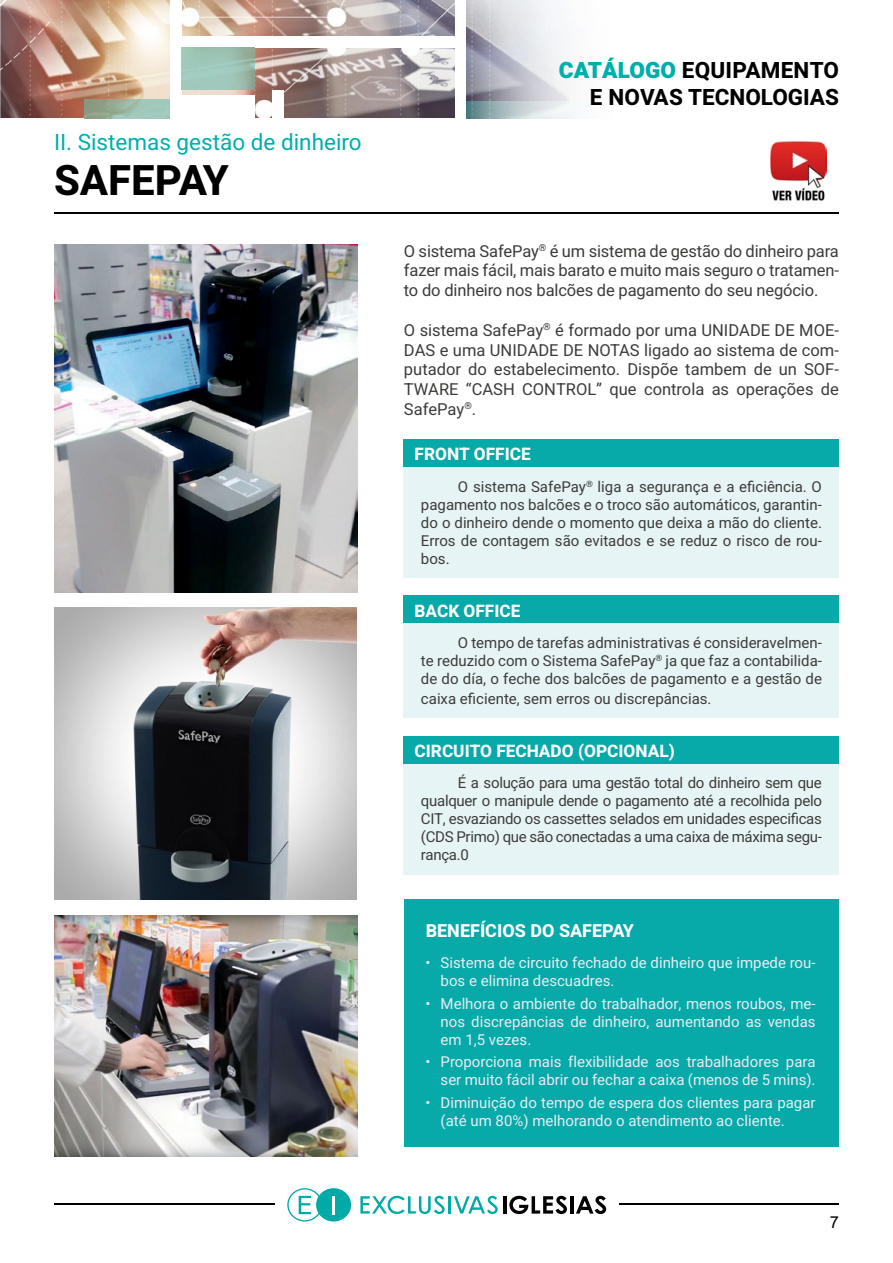
<style>
.page{position:relative;width:893px;height:1263px;background:#fff}
.page>*{position:absolute;margin:0;border:0;box-sizing:border-box;transform-origin:0 0}
.t1{font:700 42px "Heebo";color:#000}
.t2{font:700 22.5px/27px "Heebo";color:#000;text-align:right}
.t3{font:22.5px "Heebo";color:#00afaa}
.t4{font:700 18px "Heebo";color:#fff}
.t5{font:700 17.25px "Heebo";color:#fff}
.t6{font:16.5px/19.8px "Heebo";letter-spacing:-.01em;color:#3c3c3b;text-align:justify}
.t7{font:16.5px "Arial";color:#000}
.t8{font:15px/18px "Heebo";color:#3c3c3b;text-align:justify}
.t9{font:15px/18px "Heebo";color:#e4eef4}
.s1{font-weight:900;color:#00afaa}
</style>
<div class="page">
<img style="left:0;top:0;width:455px;height:118px">
<div style="left:273px;top:91px;width:11px;height:27px;background:#fff"></div>
<img style="left:84px;top:100px;width:86px;height:18px">
<div style="left:170px;top:0;width:11px;height:118px;background:#fff"></div>
<div style="left:170px;top:37px;width:285px;height:11px;background:#fff"></div>
<img style="left:181px;top:48px;width:74px;height:42px">
<div style="left:179px;top:95px;width:76px;height:23px;background:#fff"></div>
<img style="left:466px;top:0;width:110px;height:118px">
<hr style="left:54px;top:1203px;width:785px;height:2px;background:#000">
<hr style="left:54px;top:212px;width:785px;height:2px;background:#000">
<div style="left:275px;top:1185px;width:343px;height:41px;background:#fff"></div>
<svg style="left:287px;top:1188px;width:64px;height:33px"></svg>
<hr style="left:332px;top:1196px;width:3px;height:18px;background:#fff">
<svg style="left:360px;top:1196px;width:85px;height:18px"></svg>
<hr style="left:448px;top:1196px;width:3px;height:17px;background:#00aaa7">
<svg style="left:454px;top:1196px;width:44px;height:18px"></svg>
<hr style="left:503px;top:1196px;width:3px;height:17px;background:#000">
<svg style="left:509px;top:1196px;width:58px;height:18px"></svg>
<hr style="left:570px;top:1196px;width:3px;height:17px;background:#000">
<svg style="left:576px;top:1196px;width:30px;height:18px"></svg>
<div style="left:405px;top:899px;width:434px;height:247px;background:#07a9a9"></div>
<div style="left:404px;top:439px;width:435px;height:138px;background:#e7f4f5"></div>
<div style="left:404px;top:439px;width:435px;height:28px;background:#07a9a9"></div>
<div style="left:404px;top:597px;width:435px;height:121px;background:#e7f4f5"></div>
<div style="left:404px;top:595px;width:435px;height:27px;background:#07a9a9"></div>
<div style="left:404px;top:736px;width:435px;height:138px;background:#e7f4f5"></div>
<div style="left:404px;top:736px;width:435px;height:27px;background:#07a9a9"></div>
<img style="left:771px;top:142px;width:55px;height:59px">
<img style="left:54px;top:244px;width:303px;height:348px">
<img style="left:54px;top:608px;width:302px;height:292px">
<img style="left:54px;top:915px;width:303px;height:241px">
<h2 class="t3" style="left:54px;top:127px;width:309px">II. Sistemas gestão de dinheiro</h2>
<h1 class="t1" style="left:54px;top:151px;width:176px">SAFEPAY</h1>
<h2 class="t2" style="left:559px;top:56px;width:282px"><span class="s1">CATÁLOGO</span> EQUIPAMENTO<br>E NOVAS TECNOLOGIAS</h2>
<p class="t6" style="left:404px;top:241px;width:436px">O sistema SafePay<sup>®</sup> é um sistema de gestão do dinheiro para fazer mais fácil, mais barato e muito mais seguro o tratamen&shy;to do dinheiro nos balcões de pagamento do seu negócio.</p>
<p class="t6" style="left:404px;top:320px;width:436px">O sistema SafePay<sup>®</sup> é formado por uma UNIDADE DE MOE-DAS e uma UNIDADE DE NOTAS ligado ao sistema de com&shy;putador do estabelecimento. Dispõe tambem de un SOF-TWARE “CASH CONTROL” que controla as operações de SafePay<sup>®</sup>.</p>
<p class="t5" style="left:415px;top:442px;width:118px">FRONT OFFICE</p>
<p class="t8" style="left:421px;top:477px;width:402px;text-indent:37px">O sistema SafePay<sup>®</sup> liga a segurança e a eficiência. O pagamento nos balcões e o troco são automáticos, garantin&shy;do o dinheiro dende o momento que deixa a mão do cliente.<br>Erros de contagem são evitados e se reduz o risco de rou&shy;bos.</p>
<p class="t5" style="left:415px;top:598px;width:107px">BACK OFFICE</p>
<p class="t8" style="left:421px;top:634px;width:402px;text-indent:37px">O tempo de tarefas administrativas é consideravelmen&shy;te reduzido com o Sistema SafePay<sup>®</sup> ja que faz a contabilida&shy;de do día, o feche dos balcões de pagamento e a gestão de</p>
<p class="t8" style="left:421px;top:689px;width:292px">caixa eficiente, sem erros ou discrepâncias.</p>
<p class="t5" style="left:415px;top:738px;width:262px">CIRCUITO FECHADO (OPCIONAL)</p>
<p class="t8" style="left:421px;top:774px;width:402px;text-indent:37px">É a solução para uma gestão total do dinheiro sem que qualquer o manipule dende o pagamento até a recolhida pelo CIT, esvaziando os cassettes selados em unidades especificas (CDS Primo) que são conectadas a uma caixa de máxima segu&shy;rança.0</p>
<p class="t4" style="left:426px;top:918px;width:210px">BENEFÍCIOS DO SAFEPAY</p>
<p class="t9" style="left:441px;top:954px;width:376px;text-indent:-15px">• Sistema de circuito fechado de dinheiro que impede rou&shy;bos e elimina descuadres.</p>
<p class="t9" style="left:441px;top:994px;width:376px;text-align:justify;text-indent:-15px">• Melhora o ambiente do trabalhador, menos roubos, me&shy;nos discrepâncias de dinheiro, aumentando as vendas em 1,5 vezes.</p>
<p class="t9" style="left:426px;top:1053px;width:391px;text-align:right">• Proporciona mais flexibilidade aos trabalhadores para ser muito fácil abrir ou fechar a caixa (menos de 5 mins).</p>
<p class="t9" style="left:441px;top:1093px;width:376px;text-indent:-15px">• Diminuição do tempo de espera dos clientes para pagar (até um 80%) melhorando o atendimento ao cliente.</p>
<p class="t7" style="left:830px;top:1210px;width:11px">7</p>
</div>
